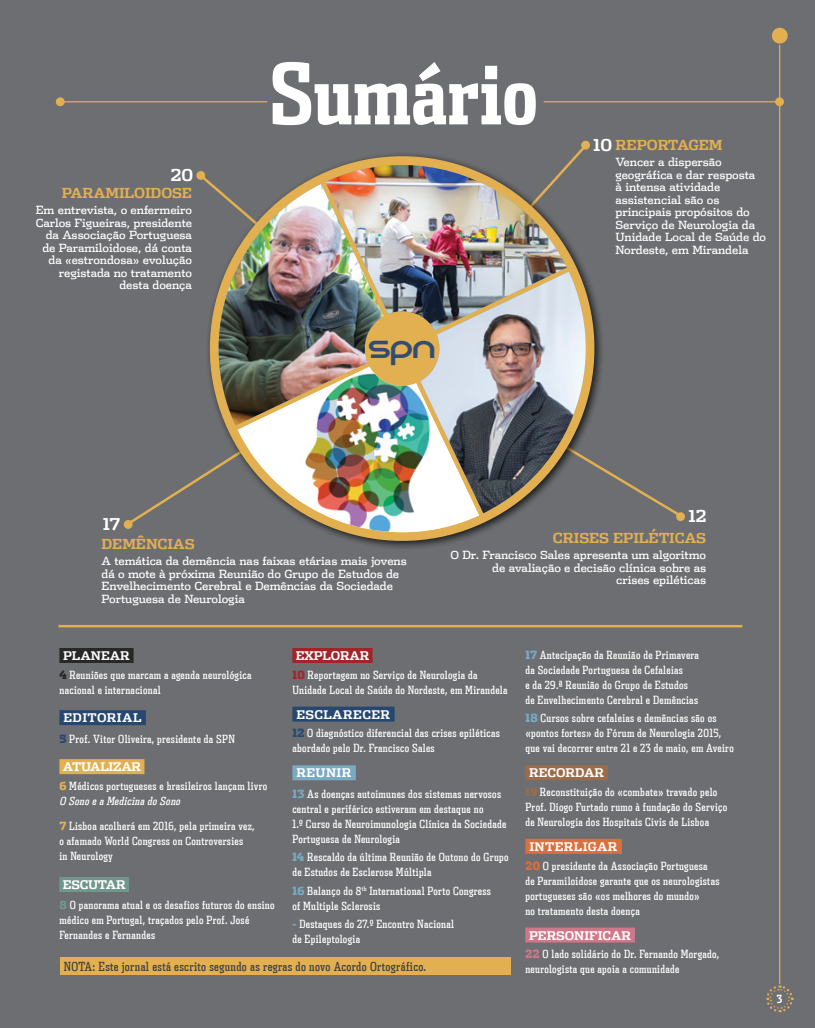
<style>
.page{position:relative;width:815px;height:1028px;background:#6d6e71}
.page>*{position:absolute;margin:0;border:0;box-sizing:border-box;transform-origin:0 0}
.t1{font:700 84.25px "Dispatch Comp Tab";color:#fff}
.t2{font:38px "REZ";color:#314d74;scale:1.22 1}
.t3{font:700 16.25px "Dispatch";color:#fff}
.t4{font:700 13.75px "Dispatch";letter-spacing:-.01em;color:#e2b051}
.t5{font:12.5px "Dispatch Comp";letter-spacing:.03em;color:#414042}
.t6{font:700 11.88px "Dispatch";letter-spacing:-.02em;color:#fff}
.t7{font:11.25px/15px "Dispatch Comp";letter-spacing:.03em;color:#fff}
.t8{font:11.25px/12.5px "Dispatch";letter-spacing:-.01em;color:#fff}
.t9{font:700 11.25px "Dispatch Comp";color:#fff}
.s1{font-family:"Dispatch Cond";font-weight:900;color:#292829}
.s2{font-family:"Dispatch Cond";font-weight:900;color:#27476f}
.s3{font-family:"Dispatch Cond";font-weight:900;color:#e2b051}
.s4{font-style:italic}
.s5{font-family:"Dispatch Cond";font-weight:900;color:#71978c}
.s6{font-family:"Dispatch Cond";font-weight:900;color:#a22428}
.s7{font-family:"Dispatch Cond";font-weight:900;color:#7aaac3}
.s8{font-family:"Dispatch Cond";font-weight:900;color:#9b6c49}
.s9{font-family:"Dispatch Cond";font-weight:900;color:#de6e3a}
.s10{font-family:"Dispatch Cond";font-weight:900;color:#d27789}
</style>
<div class="page">
<div style="left:59px;top:648px;width:75px;height:15px;background:#292829"></div>
<div style="left:59px;top:710px;width:87px;height:15px;background:#27476f"></div>
<div style="left:59px;top:759px;width:85px;height:15px;background:#e2b051"></div>
<div style="left:59px;top:877px;width:70px;height:15px;background:#71978c"></div>
<div style="left:292px;top:648px;width:81px;height:15px;background:#a22428"></div>
<div style="left:292px;top:706px;width:103px;height:15px;background:#27476f"></div>
<div style="left:292px;top:765px;width:64px;height:15px;background:#7aaac3"></div>
<div style="left:525px;top:765px;width:83px;height:15px;background:#9b6c49"></div>
<div style="left:525px;top:839px;width:97px;height:15px;background:#de6e3a"></div>
<div style="left:525px;top:927px;width:110px;height:15px;background:#d27789"></div>
<hr style="left:58px;top:625px;width:684px;height:2px;background:#e2b051">
<hr style="left:58px;top:101px;width:209px;height:1px;background:#e2b051">
<hr style="left:544px;top:101px;width:239px;height:1px;background:#e2b051">
<div style="left:775px;top:97px;width:9px;height:9px;background:#e2b051;border-radius:50%"></div>
<div style="left:60px;top:957px;width:450px;height:17px;background:#e2b051"></div>
<svg style="left:124px;top:520px;width:9px;height:9px"></svg>
<svg style="left:676px;top:512px;width:9px;height:9px"></svg>
<svg style="left:621px;top:478px;width:63px;height:41px"></svg>
<svg style="left:124px;top:487px;width:59px;height:40px"></svg>
<svg style="left:183px;top:140px;width:438px;height:393px"></svg>
<svg style="left:237px;top:425px;width:214px;height:123px"></svg>
<img style="left:249px;top:367px;width:230px;height:175px">
<svg style="left:586px;top:272px;width:25px;height:241px"></svg>
<img style="left:420px;top:272px;width:166px;height:241px">
<img style="left:194px;top:184px;width:190px;height:241px">
<svg style="left:325px;top:140px;width:242px;height:25px"></svg>
<img style="left:325px;top:165px;width:242px;height:165px">
<svg style="left:766px;top:984px;width:28px;height:29px"></svg>
<div style="left:772px;top:28px;width:16px;height:16px;background:#e2b051;border-radius:50%"></div>
<hr style="left:779px;top:45px;width:1px;height:939px;background:#e2b051">
<div style="left:56px;top:97px;width:9px;height:9px;background:#e2b051;border-radius:50%"></div>
<h3 class="t3" style="left:171px;top:164px;width:24px">20</h3>
<p class="t4" style="left:62px;top:183px;width:20px">PARAMILOIDOSE</p>
<p class="t8" style="left:36px;top:203px;width:158px;text-align:right">Em entrevista, o enfermeiro<br>Carlos Figueiras, presidente da Associação Portuguesa de Paramiloidose, dá conta da «estrondosa» evolução registada no tratamento desta doença</p>
<h1 class="t1" style="left:269px;top:41px;width:270px">Sumário</h1>
<h2 class="t2" style="left:369px;top:334px;width:56px">spn</h2>
<h3 class="t3" style="left:593px;top:134px;width:21px">10</h3>
<p class="t4" style="left:616px;top:136px;width:74px">RE PORTAGEM</p>
<p class="t8" style="left:616px;top:155px;width:152px">Vencer a dispersão geográfica e dar resposta<br>à intensa atividade assistencial são os principais propósitos do<br>Serviço de Neurologia da<br>Unidade Local de Saúde do<br>Nordeste, em Mirandela</p>
<h3 class="t3" style="left:103px;top:513px;width:19px">17</h3>
<p class="t4" style="left:102px;top:534px;width:13px">DEM</p>
<p class="t4" style="left:136px;top:534px;width:21px">ÊNCIAS</p>
<p class="t8" style="left:102px;top:554px;width:307px">A temática da demência nas faixas etárias mais jovens dá o mote à próxima Reunião do Grupo de Estudos de Envelhecimento Cerebral e Demências da Sociedade Portuguesa de Neurologia</p>
<h3 class="t3" style="left:688px;top:505px;width:20px">12</h3>
<p class="t4" style="left:553px;top:528px;width:11px">CRISES</p>
<p class="t4" style="left:613px;top:528px;width:67px">EPILÉTICAS</p>
<p class="t8" style="left:451px;top:548px;width:257px;text-align:right">O Dr. Francisco Sales apresenta um algoritmo de avaliação e decisão clínica sobre as<br>crises epiléticas</p>
<p class="t6" style="left:63px;top:647px;width:20px">PLANEAR</p>
<p class="t7" style="left:59px;top:667px;width:194px"><span class="s1">4</span> Reuniões que marcam a agenda neurológica nacional e internacional</p>
<p class="t6" style="left:63px;top:709px;width:9px">EDI</p>
<p class="t6" style="left:88px;top:709px;width:20px">TORIAL</p>
<p class="t7" style="left:59px;top:730px;width:177px"><span class="s2">5</span> Prof. Vitor Oliveira, presidente da SPN</p>
<p class="t6" style="left:63px;top:758px;width:36px">ATUALI</p>
<p class="t6" style="left:113px;top:758px;width:19px">ZAR</p>
<p class="t7" style="left:59px;top:778px;width:209px"><span class="s3">6</span> Médicos portugueses e brasileiros lançam livro<br><span class="s4">O Sono e a Medicina do Sono</span></p>
<p class="t7" style="left:59px;top:818px;width:197px"><span class="s3">7</span> Lisboa acolherá em 2016, pela primeira vez, o afamado World Congress on Controversies<br>in Neurology</p>
<p class="t6" style="left:63px;top:876px;width:10px">ESC</p>
<p class="t6" style="left:88px;top:876px;width:29px">UTAR</p>
<p class="t7" style="left:59px;top:897px;width:217px"><span class="s5">8</span> O panorama atual e os desafios futuros do ensino médico em Portugal, traçados pelo Prof. José<br>Fernandes e Fernandes</p>
<p class="t6" style="left:296px;top:647px;width:37px">EXPLORAR</p>
<p class="t7" style="left:292px;top:667px;width:217px"><span class="s6">10</span> Reportagem no Serviço de Neurologia da<br>Unidade Local de Saúde do Nordeste, em Mirandela</p>
<p class="t6" style="left:296px;top:706px;width:11px">ESCLARECER</p>
<p class="t7" style="left:292px;top:725px;width:209px"><span class="s2">12</span> O diagnóstico diferencial das crises epiléticas abordado pelo Dr. Francisco Sales</p>
<p class="t6" style="left:296px;top:764px;width:39px">REUNIR</p>
<p class="t7" style="left:292px;top:786px;width:216px"><span class="s7">13</span> As doenças autoimunes dos sistemas nervosos central e periférico estiveram em destaque no<br>1.º Curso de Neuroimunologia Clínica da Sociedade Portuguesa de Neurologia</p>
<p class="t7" style="left:292px;top:849px;width:218px"><span class="s7">14</span> Rescaldo da última Reunião de Outono do Grupo de Estudos de Esclerose Múltipla</p>
<p class="t7" style="left:292px;top:883px;width:200px"><span class="s7">16</span> Balanço do 8<sup>th</sup> International Porto Congress of Multiple Sclerosis</p>
<p class="t7" style="left:292px;top:916px;width:163px"><span class="s7">-</span> Destaques do 27.º Encontro Nacional de Epileptologia</p>
<p class="t5" style="left:64px;top:959px;width:364px">NOTA: Este jornal está escrito segundo as regras do novo Acordo Ortográfico.</p>
<p class="t7" style="left:525px;top:647px;width:175px"><span class="s7">17</span> Antecipação da Reunião de Primavera da Sociedade Portuguesa de Cefaleias<br>e da 29.ª Reunião do Grupo de Estudos de Envelhecimento Cerebral e Demências</p>
<p class="t7" style="left:525px;top:710px;width:210px"><span class="s7">18</span> Cursos sobre cefaleias e demências são os «pontos fortes» do Fórum de Neurologia 2015, que vai decorrer entre 21 e 23 de maio, em Aveiro</p>
<p class="t6" style="left:529px;top:764px;width:11px">RECORDAR</p>
<p class="t7" style="left:525px;top:784px;width:203px"><span class="s8">19</span> Reconstituição do «combate» travado pelo<br>Prof. Diogo Furtado rumo à fundação do Serviço de Neurologia dos Hospitais Civis de Lisboa</p>
<p class="t6" style="left:529px;top:838px;width:36px">INTERLIGAR</p>
<p class="t7" style="left:525px;top:857px;width:196px"><span class="s9">20</span> O presidente da Associação Portuguesa de Paramiloidose garante que os neurologistas portugueses são «os melhores do mundo»<br>no tratamento desta doença</p>
<p class="t6" style="left:529px;top:927px;width:19px">PERSONIFICAR</p>
<p class="t7" style="left:525px;top:946px;width:195px"><span class="s10">22</span> O lado solidário do Dr. Fernando Morgado, neurologista que apoia a comunidade</p>
<p class="t9" style="left:777px;top:992px;width:7px">3</p>
</div>
